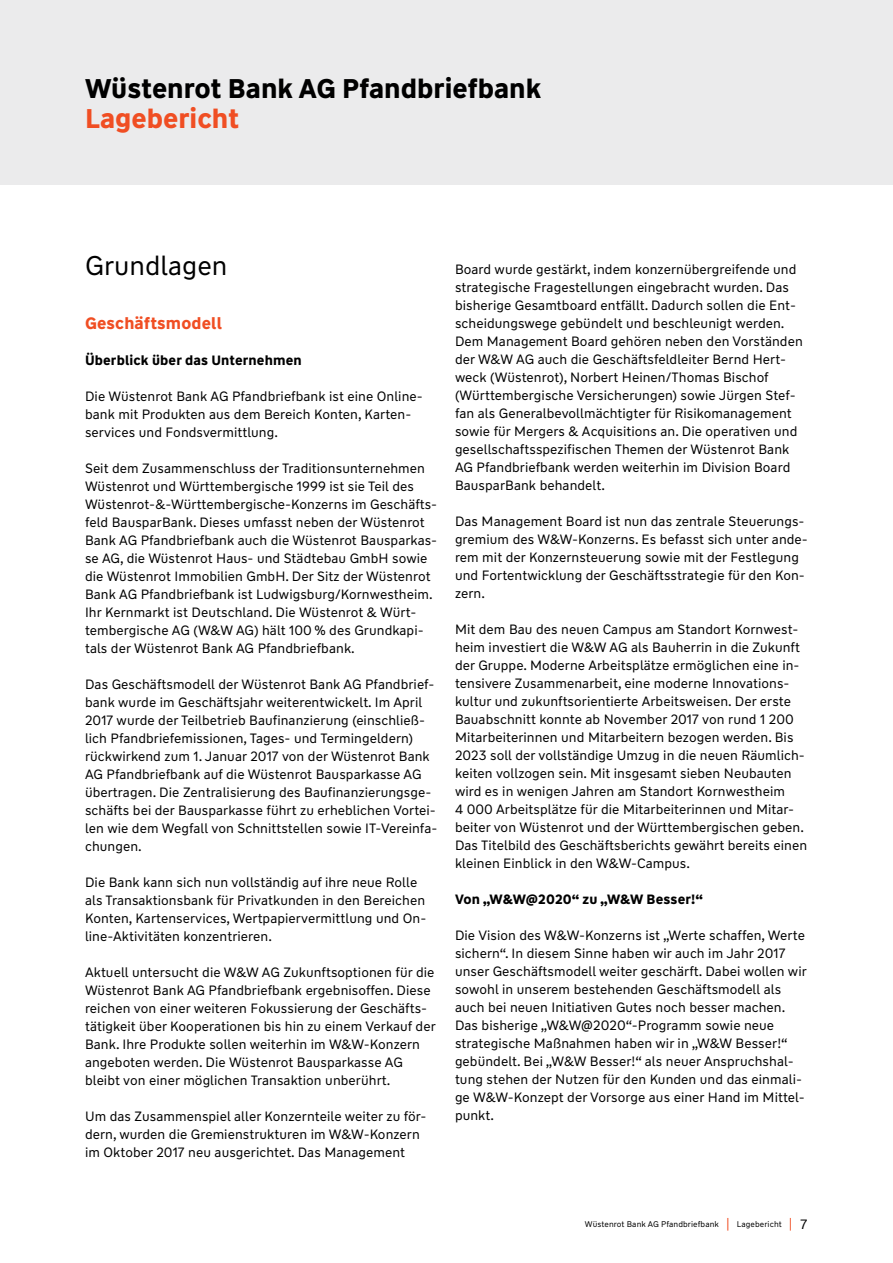
<style>
.page{position:relative;width:893px;height:1263px;background:#fff}
.page>*{position:absolute;margin:0;border:0;box-sizing:border-box;transform-origin:0 0}
.t1{font:700 27px "WW Type";color:#000}
.t2{font:700 27px "WW Type";color:#f04e23}
.t3{font:27px "WW Type";color:#000}
.t4{font:700 16.5px "WW Type";letter-spacing:.01em;color:#f04e23}
.t5{font:13.5px/18px "WW Type";letter-spacing:.005em;color:#000}
.t6{font:700 13.5px "WW Type";letter-spacing:.01em;color:#000}
.t7{font:8.25px "WW Type";letter-spacing:.01em;color:#000}
.s1{font-size:13.5px;color:#f04e23}
.s2{font-size:13.5px}
</style>
<div class="page">
<div style="left:0;top:0;width:893px;height:185px;background:#ebebec"></div>
<h1 class="t1" style="left:85px;top:70px;width:458px">Wüstenrot Bank AG Pfandbriefbank</h1>
<h1 class="t2" style="left:85px;top:100px;width:156px">Lagebericht</h1>
<h1 class="t3" style="left:85px;top:248px;width:144px">Grundlagen</h1>
<p class="t4" style="left:85px;top:312px;width:138px">Geschäftsmodell</p>
<p class="t6" style="left:85px;top:351px;width:218px">Überblick über das Unternehmen</p>
<p class="t5" style="left:85px;top:387px;width:339px">Die Wüstenrot Bank AG Pfandbriefbank ist eine Online&shy;bank mit Produkten aus dem Bereich Konten, Karten&shy;services und Fondsvermittlung.</p>
<p class="t5" style="left:85px;top:459px;width:354px">Seit dem Zusammenschluss der Traditionsunternehmen Wüstenrot und Württembergische 1999 ist sie Teil des Wüstenrot-&amp;-Württembergische-Konzerns im Geschäfts&shy;feld BausparBank. Dieses umfasst neben der Wüstenrot Bank AG Pfandbriefbank auch die Wüstenrot Bausparkas&shy;se AG, die Wüstenrot Haus- und Städtebau GmbH sowie die Wüstenrot Immobilien GmbH. Der Sitz der Wüstenrot Bank AG Pfandbriefbank ist Ludwigsburg/Kornwestheim.<br>Ihr Kernmarkt ist Deutschland. Die Wüstenrot &amp; Würt&shy;tembergische AG (W&amp;W AG) hält 100 % des Grundkapi&shy;tals der Wüstenrot Bank AG Pfandbriefbank.</p>
<p class="t5" style="left:85px;top:675px;width:354px">Das Geschäftsmodell der Wüstenrot Bank AG Pfandbrief&shy;bank wurde im Geschäftsjahr weiterentwickelt. Im April 2017 wurde der Teilbetrieb Baufinanzierung (einschließ&shy;lich Pfandbriefemissionen, Tages- und Termingeldern) rückwirkend zum 1. Januar 2017 von der Wüstenrot Bank AG Pfandbriefbank auf die Wüstenrot Bausparkasse AG übertragen. Die Zentralisierung des Baufinanzierungsge&shy;schäfts bei der Bausparkasse führt zu erheblichen Vortei&shy;len wie dem Wegfall von Schnittstellen sowie IT-Vereinfa&shy;chungen.</p>
<p class="t5" style="left:85px;top:873px;width:343px">Die Bank kann sich nun vollständig auf ihre neue Rolle als Transaktionsbank für Privatkunden in den Bereichen Konten, Kartenservices, Wertpapiervermittlung und On&shy;line-Aktivitäten konzentrieren.</p>
<p class="t5" style="left:85px;top:963px;width:352px">Aktuell untersucht die W&amp;W AG Zukunftsoptionen für die Wüstenrot Bank AG Pfandbriefbank ergebnisoffen. Diese reichen von einer weiteren Fokussierung der Geschäfts&shy;tätigkeit über Kooperationen bis hin zu einem Verkauf der Bank. Ihre Produkte sollen weiterhin im W&amp;W-Konzern angeboten werden. Die Wüstenrot Bausparkasse AG bleibt von einer möglichen Transaktion unberührt.</p>
<p class="t5" style="left:85px;top:1107px;width:343px">Um das Zusammenspiel aller Konzernteile weiter zu för&shy;dern, wurden die Gremienstrukturen im W&amp;W-Konzern im Oktober 2017 neu ausgerichtet. Das Management</p>
<p class="t5" style="left:455px;top:261px;width:349px">Board wurde gestärkt, indem konzernübergreifende und strategische Fragestellungen eingebracht wurden. Das bisherige Gesamtboard entfällt. Dadurch sollen die Ent&shy;scheidungswege gebündelt und beschleunigt werden.<br>Dem Management Board gehören neben den Vorständen der W&amp;W AG auch die Geschäftsfeldleiter Bernd Hert&shy;weck (Wüstenrot), Norbert Heinen/Thomas Bischof (Württembergische Versicherungen) sowie Jürgen Stef&shy;fan als Generalbevollmächtigter für Risikomanagement sowie für Mergers &amp; Acquisitions an. Die operativen und gesellschaftsspezifischen Themen der Wüstenrot Bank AG Pfandbriefbank werden weiterhin im Division Board BausparBank behandelt.</p>
<p class="t5" style="left:455px;top:513px;width:354px">Das Management Board ist nun das zentrale Steuerungs&shy;gremium des W&amp;W-Konzerns. Es befasst sich unter ande&shy;rem mit der Konzernsteuerung sowie mit der Festlegung und Fortentwicklung der Geschäftsstrategie für den Kon&shy;zern.</p>
<p class="t5" style="left:455px;top:621px;width:354px">Mit dem Bau des neuen Campus am Standort Kornwest&shy;heim investiert die W&amp;W AG als Bauherrin in die Zukunft der Gruppe. Moderne Arbeitsplätze ermöglichen eine in&shy;tensivere Zusammenarbeit, eine moderne Innovations&shy;kultur und zukunftsorientierte Arbeitsweisen. Der erste Bauabschnitt konnte ab November 2017 von rund 1 200<br>Mitarbeiterinnen und Mitarbeitern bezogen werden. Bis 2023 soll der vollständige Umzug in die neuen Räumlich&shy;keiten vollzogen sein. Mit insgesamt sieben Neubauten wird es in wenigen Jahren am Standort Kornwestheim<br>4 000 Arbeitsplätze für die Mitarbeiterinnen und Mitar&shy;beiter von Wüstenrot und der Württembergischen geben.<br>Das Titelbild des Geschäftsberichts gewährt bereits einen kleinen Einblick in den W&amp;W-Campus.</p>
<p class="t6" style="left:455px;top:891px;width:250px">Von „W&amp;W@2020“ zu „W&amp;W Besser!“</p>
<p class="t5" style="left:455px;top:927px;width:353px">Die Vision des W&amp;W-Konzerns ist „Werte schaffen, Werte sichern“. In diesem Sinne haben wir auch im Jahr 2017 unser Geschäftsmodell weiter geschärft. Dabei wollen wir sowohl in unserem bestehenden Geschäftsmodell als auch bei neuen Initiativen Gutes noch besser machen.<br>Das bisherige „W&amp;W@2020“-Programm sowie neue strategische Maßnahmen haben wir in „W&amp;W Besser!“ gebündelt. Bei „W&amp;W Besser!“ als neuer Anspruchshal&shy;tung stehen der Nutzen für den Kunden und das einmali&shy;ge W&amp;W-Konzept der Vorsorge aus einer Hand im Mittel&shy;punkt.</p>
<p class="t7" style="left:585px;top:1219px;width:224px">Wüstenrot Bank AG Pfandbriefbank <span class="s1">|</span> Lagebericht <span class="s1">|</span> <span class="s2">7</span></p>
</div>
